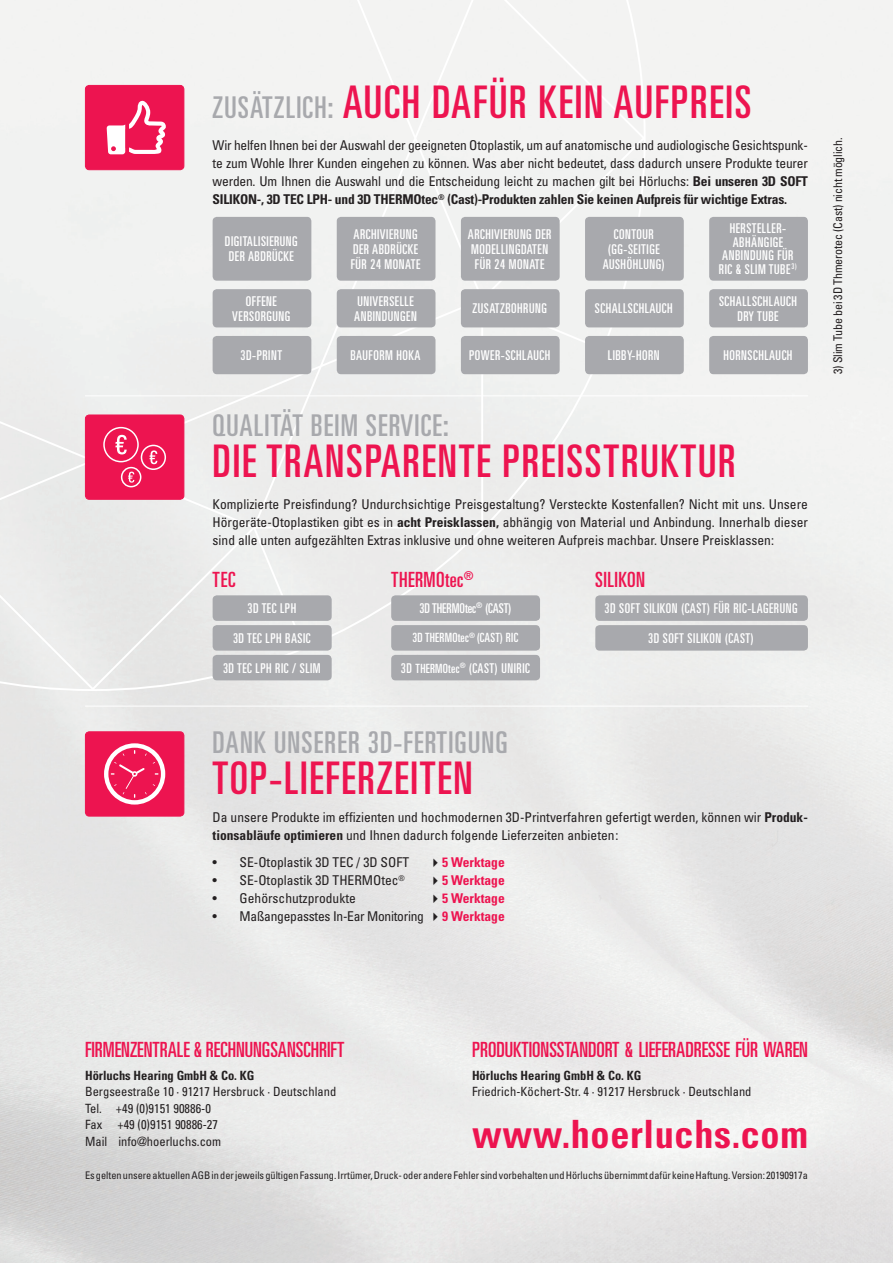
<style>
.page{position:relative;width:893px;height:1263px;background:#fff}
.page>*{position:absolute;margin:0;border:0;box-sizing:border-box;transform-origin:0 0}
.t1{font:ultra-condensed 45px "Univers LT Std";letter-spacing:.04em;color:#ed1450}
.t2{font:700 condensed 39px "Univers LT Std";letter-spacing:.015em;color:#ed1450}
.t3{font:ultra-condensed 30px "Univers LT Std";letter-spacing:.04em;color:#a8a9ad}
.t4{font:ultra-condensed 21px "Univers LT Std";color:#ed1450}
.t5{font:ultra-condensed 21px "Univers LT Std";letter-spacing:.02em;color:#ed1450}
.t6{font:condensed 13.5px/18px "Univers LT Std";color:#231f20;text-align:justify}
.t7{font:ultra-condensed 13.5px/15px "Univers LT Std";letter-spacing:.04em;color:#fff}
.t8{font:condensed 13.5px "Univers LT Std";letter-spacing:-.02em;color:#231f20}
.t9{font:700 condensed 13.5px "Univers LT Std";color:#ed1450}
.t10{font:ultra-condensed 13.5px "Univers LT Std";color:#fff}
.t11{font:condensed 12.75px/16.5px "Univers LT Std";color:#231f20}
.t12{font:700 condensed 12.75px "Univers LT Std";color:#231f20}
.t13{font:ultra-condensed 12.75px "Univers LT Std";letter-spacing:.02em;color:#fff}
.t14{font:condensed 12px "Univers LT Std";letter-spacing:-.015em;color:#231f20}
.t15{font:condensed 10.5px "Univers LT Std";color:#231f20}
.s1{font-size:30px;color:#a8a9ad}
.s2{font-weight:700}
.s3{font-size:12.75px}
.s4{color:#231f20}
.s5{font-weight:700;color:#ed1450}
</style>
<div class="page">
<img style="left:0;top:0;width:893px;height:1263px">
<div style="left:0;top:0;width:646px;height:691px;background:#eff0ef"></div>
<div style="left:213px;top:217px;width:98px;height:64px;background:#a8a9ad;border-radius:4px"></div>
<div style="left:213px;top:289px;width:98px;height:38px;background:#a8a9ad;border-radius:4px"></div>
<div style="left:461px;top:217px;width:99px;height:64px;background:#a8a9ad;border-radius:4px"></div>
<div style="left:337px;top:217px;width:98px;height:64px;background:#a8a9ad;border-radius:4px"></div>
<div style="left:461px;top:289px;width:99px;height:38px;background:#a8a9ad;border-radius:4px"></div>
<div style="left:585px;top:289px;width:99px;height:38px;background:#a8a9ad;border-radius:4px"></div>
<div style="left:337px;top:289px;width:98px;height:38px;background:#a8a9ad;border-radius:4px"></div>
<div style="left:585px;top:217px;width:99px;height:64px;background:#a8a9ad;border-radius:4px"></div>
<div style="left:709px;top:217px;width:99px;height:64px;background:#a8a9ad;border-radius:4px"></div>
<div style="left:709px;top:289px;width:99px;height:38px;background:#a8a9ad;border-radius:4px"></div>
<div style="left:85px;top:85px;width:99px;height:85px;background:#ed1450;border-radius:4px"></div>
<div style="left:85px;top:85px;width:99px;height:85px;border:1px solid #ed1450;border-radius:4px"></div>
<svg style="left:107px;top:101px;width:59px;height:53px"></svg>
<div style="left:213px;top:595px;width:119px;height:26px;background:#a8a9ad;border-radius:4px"></div>
<div style="left:213px;top:655px;width:119px;height:25px;background:#a8a9ad;border-radius:4px"></div>
<div style="left:595px;top:625px;width:213px;height:26px;background:#a8a9ad;border-radius:4px"></div>
<div style="left:595px;top:595px;width:213px;height:26px;background:#a8a9ad;border-radius:4px"></div>
<div style="left:213px;top:625px;width:119px;height:26px;background:#a8a9ad;border-radius:4px"></div>
<div style="left:391px;top:595px;width:149px;height:26px;background:#a8a9ad;border-radius:4px"></div>
<div style="left:391px;top:625px;width:149px;height:26px;background:#a8a9ad;border-radius:4px"></div>
<div style="left:391px;top:655px;width:149px;height:25px;background:#a8a9ad;border-radius:4px"></div>
<div style="left:85px;top:415px;width:99px;height:84px;background:#ed1450;border-radius:4px"></div>
<div style="left:85px;top:415px;width:99px;height:85px;border:1px solid #ed1450;border-radius:4px"></div>
<div style="left:103px;top:427px;width:36px;height:35px;border:2px solid #fff;border-radius:50%"></div>
<svg style="left:115px;top:435px;width:12px;height:19px"></svg>
<div style="left:141px;top:445px;width:25px;height:25px;border:2px solid #fff;border-radius:50%"></div>
<svg style="left:149px;top:450px;width:8px;height:14px"></svg>
<div style="left:121px;top:467px;width:20px;height:20px;border:2px solid #fff;border-radius:50%"></div>
<svg style="left:128px;top:472px;width:6px;height:11px"></svg>
<div style="left:85px;top:732px;width:99px;height:84px;background:#ed1450;border-radius:4px"></div>
<div style="left:85px;top:731px;width:99px;height:85px;border:1px solid #ed1450;border-radius:4px"></div>
<hr style="left:85px;top:395px;width:723px;height:1px;background:#fff">
<hr style="left:85px;top:706px;width:723px;height:1px;background:#fff">
<svg style="left:104px;top:743px;width:61px;height:61px"></svg>
<div style="left:213px;top:336px;width:98px;height:38px;background:#a8a9ad;border-radius:4px"></div>
<div style="left:461px;top:336px;width:99px;height:38px;background:#a8a9ad;border-radius:4px"></div>
<div style="left:585px;top:336px;width:99px;height:38px;background:#a8a9ad;border-radius:4px"></div>
<div style="left:337px;top:336px;width:98px;height:38px;background:#a8a9ad;border-radius:4px"></div>
<div style="left:709px;top:336px;width:99px;height:38px;background:#a8a9ad;border-radius:4px"></div>
<h1 class="t1" style="left:213px;top:76px;width:540px"><span class="s1">ZUSÄTZLICH:</span> AUCH DAFÜR KEIN AUFPREIS</h1>
<p class="t6" style="left:213px;top:136px;width:597px">Wir helfen Ihnen bei der Auswahl der geeigneten Otoplastik, um auf anatomische und audiologische Gesichtspunk&shy;te zum Wohle Ihrer Kunden eingehen zu können. Was aber nicht bedeutet, dass dadurch unsere Produkte teurer werden. Um Ihnen die Auswahl und die Entscheidung leicht zu machen gilt bei Hörluchs: <span class="s2">Bei unseren 3D SOFT SILIKON-, 3D TEC LPH- und 3D THERMOtec</span><sup>®</sup> <span class="s2">(Cast)-Produkten zahlen Sie keinen Aufpreis für wichtige Extras.</span></p>
<p class="t14" style="left:830px;top:374px;width:238px;rotate:-90deg">3) Slim Tube bei 3D Thmerotec (Cast) nicht möglich.</p>
<p class="t7" style="left:603px;top:226px;width:64px;text-align:center">CONTOUR (GG-SEITIGE<br>AUSHÖHLUNG)</p>
<p class="t7" style="left:719px;top:222px;width:79px;line-height:13.5px;text-align:center">HERSTELLER-<br>ABHÄNGIGE<br>ANBINDUNG FÜR<br>RIC &amp; SLIM TUBE<sup>3)</sup></p>
<p class="t7" style="left:719px;top:293px;width:79px;text-align:center">SCHALLSCHLAUCH<br>DRY TUBE</p>
<p class="t7" style="left:351px;top:226px;width:71px">ARCHIVIERUNG<br>DER ABDRÜCKE<br>FÜR 24 MONATE</p>
<p class="t7" style="left:468px;top:226px;width:85px">ARCHIVIERUNG DER<br>MODELLINGDATEN<br>FÜR 24 MONATE</p>
<p class="t7" style="left:225px;top:234px;width:74px">DIGITALISIERUNG<br>DER ABDRÜCKE</p>
<p class="t7" style="left:232px;top:293px;width:60px;text-align:center">OFFENE<br>VERSORGUNG</p>
<p class="t7" style="left:354px;top:293px;width:64px">UNIVERSELLE<br>ANBINDUNGEN</p>
<p class="t7" style="left:472px;top:301px;width:76px">ZUSATZBOHRUNG</p>
<p class="t7" style="left:595px;top:301px;width:79px">SCHALLSCHLAUCH</p>
<p class="t7" style="left:241px;top:348px;width:43px">3D-PRINT</p>
<p class="t7" style="left:350px;top:348px;width:72px">BAUFORM HOKA</p>
<p class="t7" style="left:469px;top:348px;width:83px">POWER-SCHLAUCH</p>
<p class="t7" style="left:608px;top:348px;width:53px">LIBBY-HORN</p>
<p class="t7" style="left:723px;top:348px;width:70px">HORNSCHLAUCH</p>
<h3 class="t3" style="left:213px;top:409px;width:238px">QUALITÄT BEIM SERVICE:</h3>
<h1 class="t1" style="left:213px;top:435px;width:525px">DIE TRANSPARENTE PREISSTRUKTUR</h1>
<p class="t6" style="left:213px;top:495px;width:597px">Komplizierte Preisfindung? Undurchsichtige Preisgestaltung? Versteckte Kostenfallen? Nicht mit uns. Unsere Hörgeräte-Otoplastiken gibt es in <span class="s2">acht Preisklassen,</span> abhängig von Material und Anbindung. Innerhalb dieser sind alle unten aufgezählten Extras inklusive und ohne weiteren Aufpreis machbar. Unsere Preisklassen:</p>
<h3 class="t4" style="left:213px;top:568px;width:25px">TEC</h3>
<h3 class="t5" style="left:391px;top:568px;width:84px">THERMOtec<sup>®</sup></h3>
<h3 class="t5" style="left:595px;top:568px;width:51px">SILIKON</h3>
<p class="t7" style="left:248px;top:601px;width:50px">3D TEC LPH</p>
<p class="t7" style="left:233px;top:630px;width:79px">3D TEC LPH BASIC</p>
<p class="t7" style="left:223px;top:660px;width:99px">3D TEC LPH RIC / SLIM</p>
<p class="t10" style="left:419px;top:600px;width:93px">3D THERMOtec<sup>®</sup> (CAST)</p>
<p class="t13" style="left:412px;top:631px;width:107px">3D THERMOtec<sup>®</sup> (CAST) RIC</p>
<p class="t7" style="left:401px;top:660px;width:130px">3D <span class="s3">THERMOtec</span><sup>®</sup> (CAST) UNIRIC</p>
<h3 class="t3" style="left:213px;top:725px;width:296px">DANK UNSERER 3D-FERTIGUNG</h3>
<h1 class="t1" style="left:213px;top:752px;width:261px">TOP-LIEFERZEITEN</h1>
<p class="t7" style="left:605px;top:601px;width:194px">3D SOFT SILIKON (CAST) FÜR RIC-LAGERUNG</p>
<p class="t7" style="left:648px;top:630px;width:107px">3D SOFT SILIKON (CAST)</p>
<p class="t6" style="left:213px;top:808px;width:597px">Da unsere Produkte im effizienten und hochmodernen 3D-Printverfahren gefertigt werden, können wir <span class="s2">Produk&shy;tionsabläufe optimieren</span> und Ihnen dadurch folgende Lieferzeiten anbieten:</p>
<p class="t6" style="left:213px;top:853px;width:198px">• SE-Otoplastik 3D TEC / 3D SOFT</p>
<p class="t9" style="left:429px;top:854px;width:78px"><span class="s4">✔</span>5 Werktage</p>
<p class="t6" style="left:213px;top:871px;width:194px">• SE-Otoplastik 3D THERMOtec<sup>®</sup></p>
<p class="t9" style="left:429px;top:872px;width:78px"><span class="s4">✔</span>5 Werktage</p>
<p class="t6" style="left:213px;top:889px;width:145px">• Gehörschutzprodukte</p>
<p class="t9" style="left:429px;top:890px;width:78px"><span class="s4">✔</span>5 Werktage</p>
<p class="t8" style="left:213px;top:908px;width:294px">• Maßangepasstes In-Ear Monitoring ✔<span class="s5">9 Werktage</span></p>
<h3 class="t4" style="left:472px;top:1038px;width:337px">PRODUKTIONSSTANDORT &amp; LIEFERADRESSE FÜR WAREN</h3>
<p class="t12" style="left:472px;top:1067px;width:171px">Hörluchs Hearing GmbH &amp; Co. KG</p>
<p class="t11" style="left:472px;top:1083px;width:281px">Friedrich-Köchert-Str. 4 · 91217 Hersbruck · Deutschland</p>
<h2 class="t2" style="left:472px;top:1110px;width:337px">www.hoerluchs.com</h2>
<h3 class="t4" style="left:85px;top:1038px;width:261px">FIRMENZENTRALE &amp; RECHNUNGSANSCHRIFT</h3>
<p class="t12" style="left:85px;top:1067px;width:171px">Hörluchs Hearing GmbH &amp; Co. KG</p>
<p class="t11" style="left:85px;top:1083px;width:253px">Bergseestraße 10 · 91217 Hersbruck · Deutschland<br>Tel. +49 (0)9151 90886-0<br>Fax +49 (0)9151 90886-27<br>Mail info@hoerluchs.com</p>
<p class="t15" style="left:85px;top:1168px;width:724px">Es gelten unsere aktuellen AGB in der jeweils gültigen Fassung. Irrtümer, Druck- oder andere Fehler sind vorbehalten und Hörluchs übernimmt dafür keine Haftung. Version: 20190917a</p>
</div>
